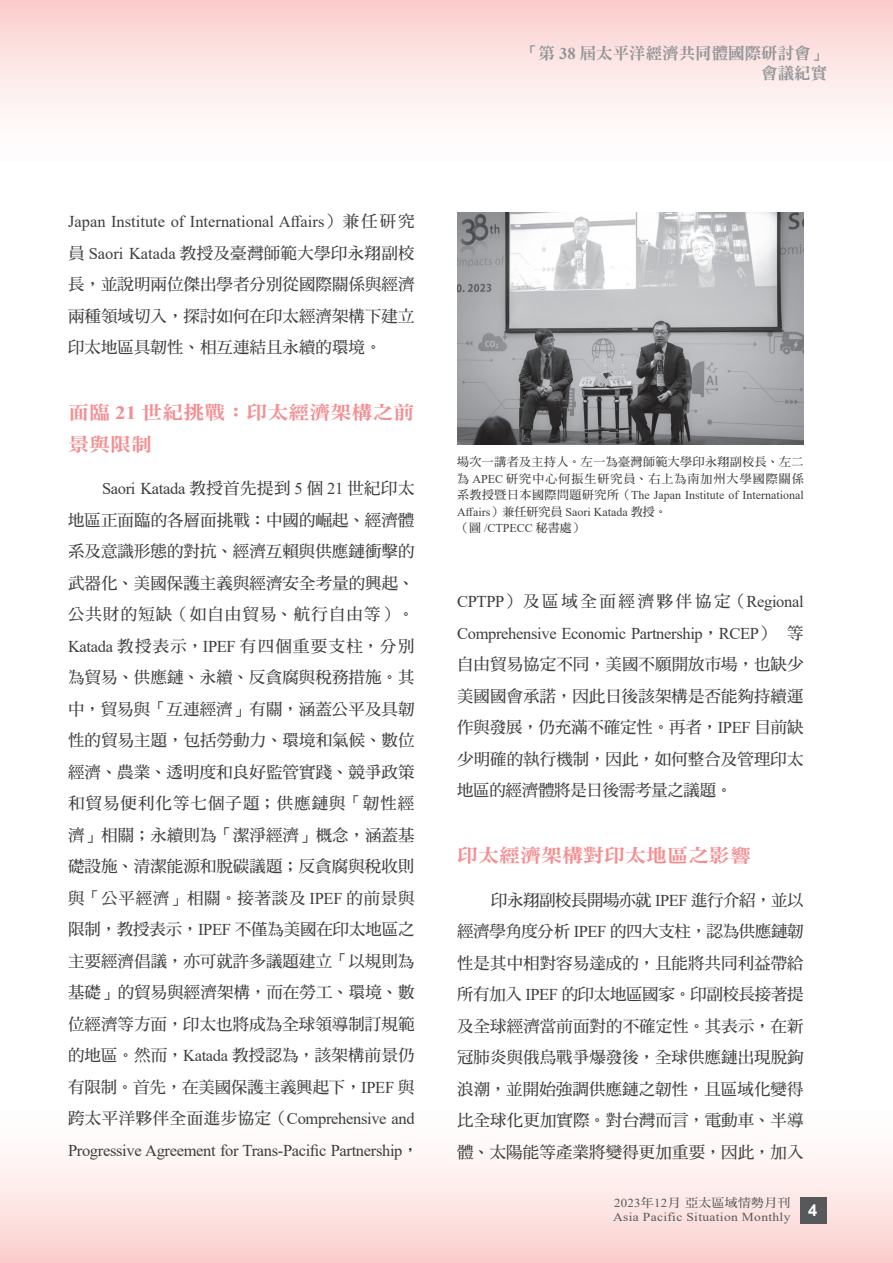
<style>
.page{position:relative;width:893px;height:1263px;background:#fff}
.page>*{position:absolute;margin:0;border:0;box-sizing:border-box;transform-origin:0 0}
.t1{font:18.9px/31.5px "DF Ming Std W9";color:#f48e91;scale:1.11 1}
.t2{font:16.5px/31.5px "DF Ming Std W7";color:#3e3e3f;text-align:justify}
.t3{font:16.5px/31.5px "Times New Roman";letter-spacing:-.02em;color:#3e3e3f}
.t4{font:16.5px "Times New Roman";color:#3e3e3f}
.t5{font:16.5px/19.8px "DF Ming Std W9";color:#939598;text-align:right}
.t6{font:700 16.5px "Arial";color:#fff}
.t7{font:12.15px "Times New Roman";letter-spacing:.025em;color:#57585a;scale:1.11 1}
.t8{font:12.15px "DF Ming Std W7";letter-spacing:.025em;color:#57585a;scale:1.06 1}
.t9{font:12px/16.5px "Times New Roman";color:#3e3e3f}
.t10{font:12px/16.5px "DF Ming Std W7";letter-spacing:.035em;color:#3e3e3f}
.s1{font-family:"Times New Roman";font-weight:700}
.s2{font-family:"DF Ming Std W7"}
.s3{font-family:"Times New Roman"}
</style>
<div class="page">
<div style="left:0;top:1110px;width:893px;height:153px;background:linear-gradient(to bottom,#fff,#fbd1cf)"></div>
<div style="left:0;top:0;width:893px;height:161px;background:linear-gradient(to bottom,#fad0ce,#fff)"></div>
<div style="left:800px;top:1197px;width:27px;height:26px;background:#57585a"></div>
<img style="left:457px;top:213px;width:347px;height:231px">
<p class="t5" style="left:522px;top:43px;width:307px">「第 <span class="s1">38</span> 屆太平洋經濟共同體國際研討會」會議紀實</p>
<p class="t4" style="left:68px;top:210px;width:348px">Japan Institute of International Affairs<span class="s2">）兼任研究</span></p>
<p class="t2" style="left:68px;top:237px;width:348px">員 <span class="s3">Saori Katada</span> 教授及臺灣師範大學印永翔副校長，並說明兩位傑出學者分別從國際關係與經濟兩種領域切入，探討如何在印太經濟架構下建立印太地區具韌性、相互連結且永續的環境。</p>
<p class="t1" style="left:68px;top:396px;width:314px">面臨 <span class="s1">21</span> 世紀挑戰：印太經濟架構之前景與限制</p>
<p class="t3" style="left:102px;top:472px;width:314px">Saori Katada <span class="s2">教授首先提到</span> 5 <span class="s2">個</span> 21 <span class="s2">世紀印太</span></p>
<p class="t2" style="left:68px;top:504px;width:348px">地區正面臨的各層面挑戰：中國的崛起、經濟體系及意識形態的對抗、經濟互賴與供應鏈衝擊的武器化、美國保護主義與經濟安全考量的興起、公共財的短缺（如自由貿易、航行自由等）。<span class="s3">Katada</span> 教授表示，<span class="s3">IPEF</span> 有四個重要支柱，分別為貿易、供應鏈、永續、反貪腐與稅務措施。其中，貿易與「互連經濟」有關，涵蓋公平及具韌性的貿易主題，包括勞動力、環境和氣候、數位經濟、農業、透明度和良好監管實踐、競爭政策和貿易便利化等七個子題；供應鏈與「韌性經濟」相關；永續則為「潔淨經濟」概念，涵蓋基礎設施、清潔能源和脫碳議題；反貪腐與稅收則與「公平經濟」相關。接著談及 <span class="s3">IPEF</span> 的前景與限制，教授表示，<span class="s3">IPEF</span> 不僅為美國在印太地區之主要經濟倡議，亦可就許多議題建立「以規則為基礎」的貿易與經濟架構，而在勞工、環境、數位經濟等方面，印太也將成為全球領導制訂規範的地區。然而，<span class="s3">Katada</span> 教授認為，該架構前景仍有限制。首先，在美國保護主義興起下，<span class="s3">IPEF</span> 與</p>
<p class="t3" style="left:68px;top:1102px;width:352px"><span class="s2">跨太平洋夥伴全面進步協定（</span>Comprehensive and<br>Progressive Agreement for Trans-Pacific Partnership<span class="s2">，</span></p>
<p class="t10" style="left:457px;top:454px;width:348px">場次一講者及主持人。左一為臺灣師範大學印永翔副校長、左二為 <span class="s3">APEC</span> 研究中心何振生研究員、右上為南加州大學國際關係</p>
<p class="t9" style="left:457px;top:487px;width:348px"><span class="s2">系教授暨日本國際問題研究所（</span>The Japan Institute of International<br>Affairs<span class="s2">）兼任研究員</span> Saori Katada <span class="s2">教授。<br>（圖</span> /CTPECC <span class="s2">秘書處）</span></p>
<p class="t3" style="left:457px;top:585px;width:348px">CPTPP<span class="s2">）及區域全面經濟夥伴協定（</span>Regional<br>Comprehensive Economic Partnership<span class="s2">，</span>RCEP<span class="s2">） 等</span></p>
<p class="t2" style="left:457px;top:648px;width:348px">自由貿易協定不同，美國不願開放市場，也缺少美國國會承諾，因此日後該架構是否能夠持續運作與發展，仍充滿不確定性。再者，<span class="s3">IPEF</span> 目前缺少明確的執行機制，因此，如何整合及管理印太地區的經濟體將是日後需考量之議題。</p>
<p class="t1" style="left:457px;top:839px;width:266px">印太經濟架構對印太地區之影響</p>
<p class="t2" style="left:457px;top:884px;width:348px;text-indent:34px">印永翔副校長開場亦就 <span class="s3">IPEF</span> 進行介紹，並以經濟學角度分析 <span class="s3">IPEF</span> 的四大支柱，認為供應鏈韌性是其中相對容易達成的，且能將共同利益帶給所有加入 <span class="s3">IPEF</span> 的印太地區國家。印副校長接著提及全球經濟當前面對的不確定性。其表示，在新冠肺炎與俄烏戰爭爆發後，全球供應鏈出現脫鉤浪潮，並開始強調供應鏈之韌性，且區域化變得比全球化更加實際。對台灣而言，電動車、半導體、太陽能等產業將變得更加重要，因此，加入</p>
<p class="t8" style="left:614px;top:1196px;width:168px"><span class="s3">2023</span>年<span class="s3">12</span>月亞太區域情勢月刊</p>
<p class="t7" style="left:613px;top:1208px;width:161px">Asia Pacific Situation Monthly</p>
<p class="t6" style="left:808px;top:1199px;width:11px">4</p>
</div>
